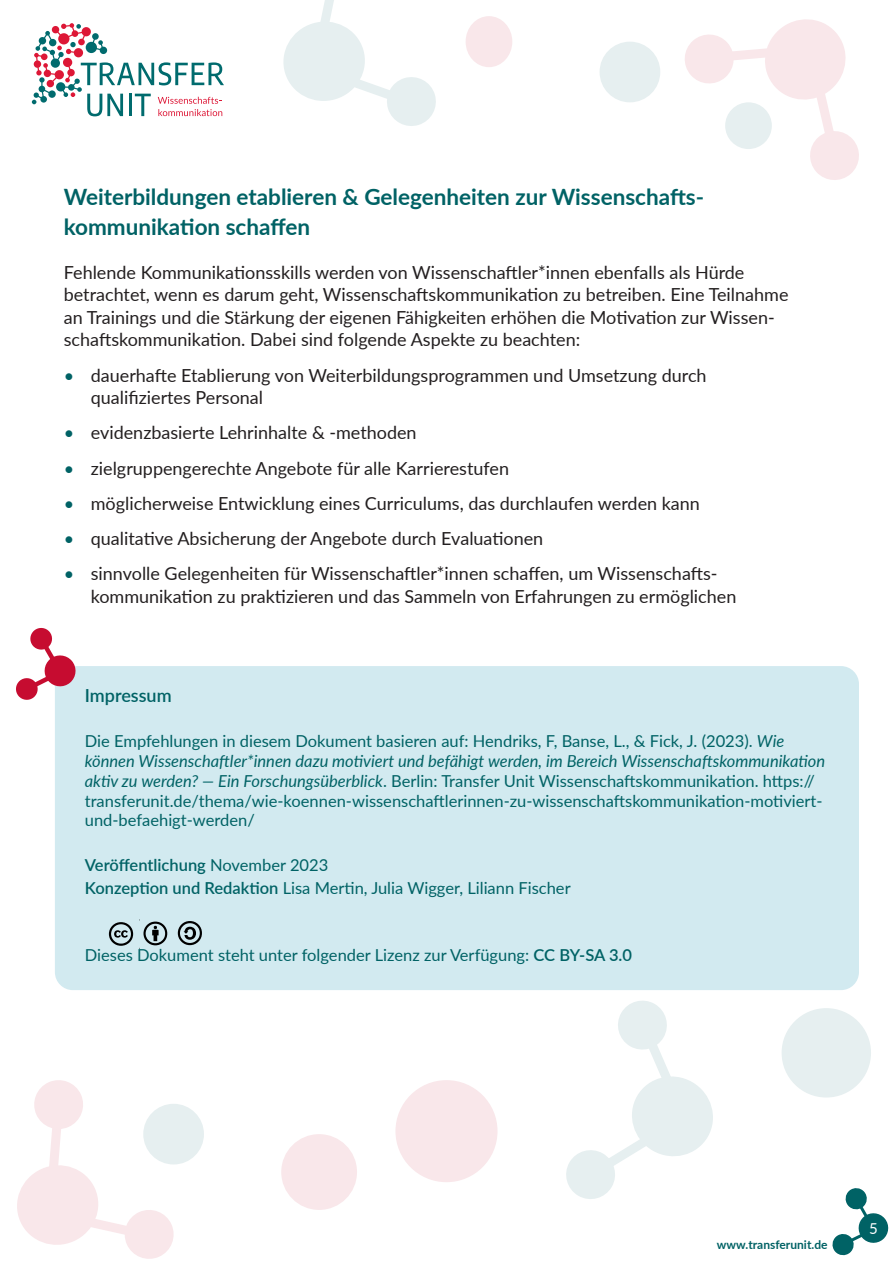
<style>
.page{position:relative;width:893px;height:1263px;background:#fff}
.page>*{position:absolute;margin:0;border:0;box-sizing:border-box;transform-origin:0 0}
.t1{font:700 22.5px "Lato";color:#006265}
.t2{font:18px/22.5px "Lato";color:#231f20}
.t3{font:600 18px "Lato";color:#006265}
.t4{font:16.5px/19.8px "Lato";color:#006265}
.t5{font:600 16.5px "Lato";color:#006265}
.t6{font:15px "Lato";color:#fff}
.t7{font:700 12px "Lato";color:#006265}
.s1{color:#006265}
.s2{font-style:italic}
.s3{font-weight:400}
.s4{font-weight:600}
</style>
<div class="page">
<svg style="left:32px;top:23px;width:192px;height:93px"></svg>
<svg style="left:685px;top:19px;width:174px;height:161px"></svg>
<div style="left:600px;top:42px;width:60px;height:60px;background:#e6eff0;border-radius:50%"></div>
<svg style="left:17px;top:1080px;width:159px;height:179px"></svg>
<svg style="left:566px;top:1001px;width:147px;height:198px"></svg>
<div style="left:143px;top:1104px;width:61px;height:60px;background:#e6eff0;border-radius:50%"></div>
<div style="left:395px;top:1080px;width:102px;height:102px;background:#f9e7ea;border-radius:50%"></div>
<div style="left:281px;top:1134px;width:76px;height:76px;background:#f9e7ea;border-radius:50%"></div>
<div style="left:782px;top:1008px;width:89px;height:89px;background:#e6eff0;border-radius:50%"></div>
<svg style="left:283px;top:0;width:153px;height:126px"></svg>
<div style="left:725px;top:102px;width:47px;height:47px;background:#e6eff0;border-radius:50%"></div>
<div style="left:466px;top:16px;width:46px;height:51px;background:#f9e7ea;border-radius:50%"></div>
<svg style="left:832px;top:1188px;width:57px;height:67px"></svg>
<div style="left:55px;top:666px;width:804px;height:324px;background:#d2eaf0;border-radius:18px"></div>
<svg style="left:108px;top:919px;width:94px;height:30px"></svg>
<svg style="left:16px;top:628px;width:60px;height:72px"></svg>
<p class="t1" style="left:64px;top:180px;width:642px">Weiterbildungen etablieren &amp; Gelegenheiten zur Wissenschafts-</p>
<p class="t1" style="left:64px;top:210px;width:248px">kommunikation schaffen</p>
<p class="t2" style="left:64px;top:260px;width:682px">Fehlende Kommunikationsskills werden von Wissenschaftler*innen ebenfalls als Hürde</p>
<p class="t2" style="left:64px;top:283px;width:726px">betrachtet, wenn es darum geht, Wissenschaftskommunikation zu betreiben. Eine Teilnahme an Trainings und die Stärkung der eigenen Fähigkeiten erhöhen die Motivation zur Wissen&shy;schaftskommunikation. Dabei sind folgende Aspekte zu beachten:</p>
<p class="t2" style="left:64px;top:363px;width:644px"><span class="s1">•</span> dauerhafte Etablierung von Weiterbildungsprogrammen und Umsetzung durch</p>
<p class="t2" style="left:91px;top:386px;width:174px">qualifiziertes Personal</p>
<p class="t2" style="left:64px;top:421px;width:354px"><span class="s1">•</span> evidenzbasierte Lehrinhalte &amp; -methoden</p>
<p class="t2" style="left:64px;top:456px;width:447px"><span class="s1">•</span> zielgruppengerechte Angebote für alle Karrierestufen</p>
<p class="t2" style="left:64px;top:491px;width:638px"><span class="s1">•</span> möglicherweise Entwicklung eines Curriculums, das durchlaufen werden kann</p>
<p class="t2" style="left:64px;top:527px;width:481px"><span class="s1">•</span> qualitative Absicherung der Angebote durch Evaluationen</p>
<p class="t2" style="left:64px;top:562px;width:655px"><span class="s1">•</span> sinnvolle Gelegenheiten für Wissenschaftler*innen schaffen, um Wissenschafts-</p>
<p class="t2" style="left:91px;top:584px;width:647px">kommunikation zu praktizieren und das Sammeln von Erfahrungen zu ermöglichen</p>
<p class="t3" style="left:85px;top:682px;width:88px">Impressum</p>
<p class="t4" style="left:85px;top:730px;width:742px">Die Empfehlungen in diesem Dokument basieren auf: Hendriks, F, Banse, L., &amp; Fick, J. (2023). <span class="s2">Wie können Wissenschaftler*innen dazu motiviert und befähigt werden, im Bereich Wissenschaftskommunikation aktiv zu werden? — Ein Forschungsüberblick</span>. Berlin: Transfer Unit Wissenschaftskommunikation. https:// transferunit.de/thema/wie-koennen-wissenschaftlerinnen-zu-wissenschaftskommunikation-motiviert&shy;und-befaehigt-werden/</p>
<p class="t5" style="left:85px;top:853px;width:245px">Veröffentlichung <span class="s3">November 2023</span></p>
<p class="t4" style="left:85px;top:877px;width:487px"><span class="s4">Konzeption und Redaktion</span> Lisa Mertin, Julia Wigger, Liliann Fischer</p>
<p class="t4" style="left:85px;top:945px;width:549px">Dieses Dokument steht unter folgender Lizenz zur Verfügung: <span class="s4">CC BY-SA 3.0</span></p>
<p class="t7" style="left:717px;top:1236px;width:112px">www.transferunit.de</p>
<p class="t6" style="left:869px;top:1217px;width:10px">5</p>
</div>
